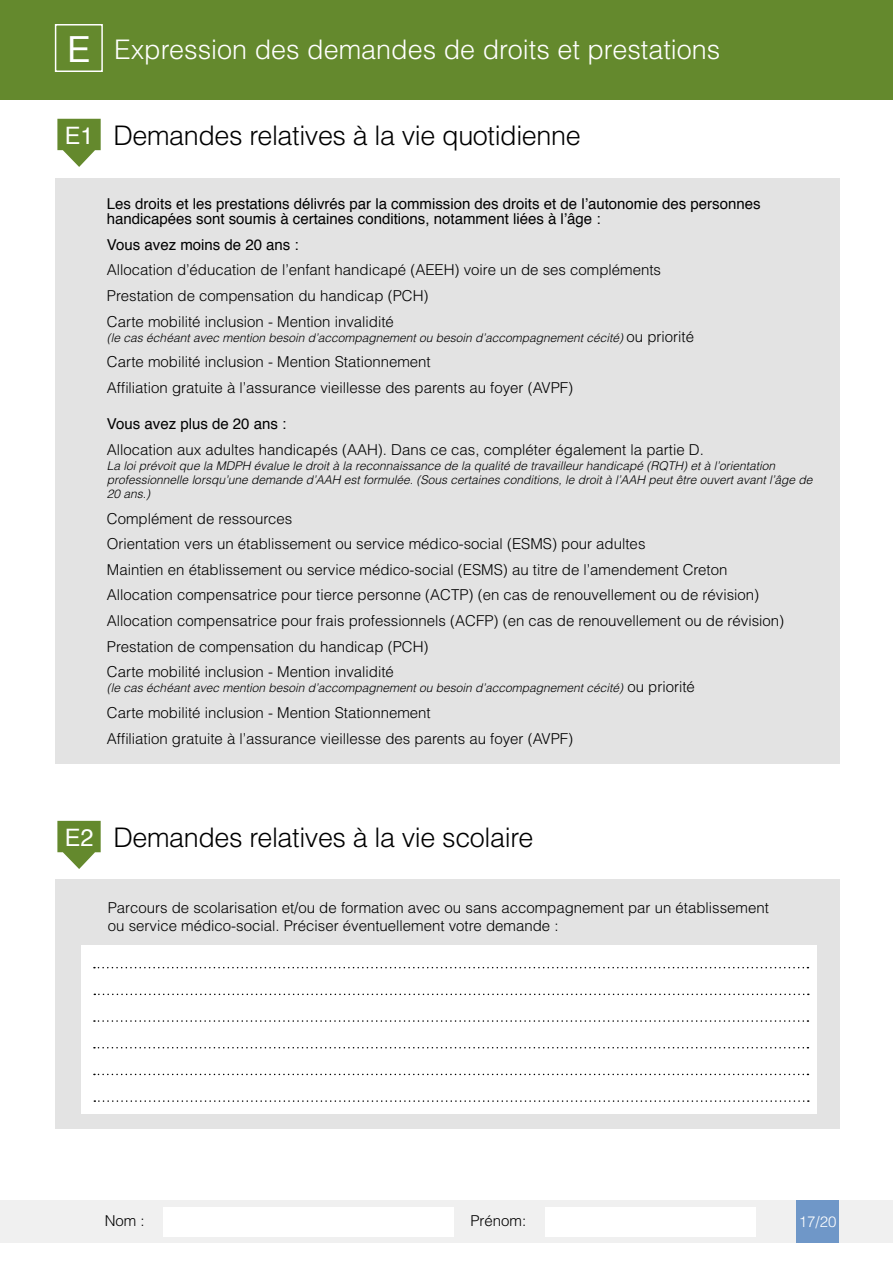
<style>
.page{position:relative;width:893px;height:1263px;background:#fff}
.page>*{position:absolute;margin:0;border:0;box-sizing:border-box;transform-origin:0 0}
.t1{font:300 27px "Helvetica";letter-spacing:-.015em;color:#000}
.t2{font:300 27px "Helvetica";color:#fff}
.t3{font:24px "Helvetica";color:#fff}
.t4{font:300 15px/25.7px "Helvetica";color:#000}
.t5{font:15px/15px "Helvetica";color:#000}
.t6{font:300 15px "Helvetica";color:#fff}
.t7{font:italic 300 12px/14px "Helvetica";color:#000}
.s1{font-weight:400;font-size:36px}
.s2{font-style:normal;font-size:15px}
.s3{font-weight:400;font-size:24px;color:#fff}
</style>
<div class="page">
<div style="left:0;top:1200px;width:893px;height:43px;background:#f0f0f0"></div>
<div style="left:163px;top:1207px;width:291px;height:29px;background:#fff"></div>
<div style="left:545px;top:1207px;width:211px;height:29px;background:#fff"></div>
<div style="left:796px;top:1200px;width:43px;height:43px;background:#6f97c8"></div>
<div style="left:0;top:0;width:893px;height:100px;background:#64892d"></div>
<div style="left:55px;top:24px;width:48px;height:48px;border:2px solid #fff"></div>
<div style="left:55px;top:178px;width:785px;height:585px;background:#e3e3e3"></div>
<svg style="left:57px;top:119px;width:44px;height:48px"></svg>
<div style="left:55px;top:879px;width:785px;height:250px;background:#e3e3e3"></div>
<svg style="left:57px;top:821px;width:44px;height:48px"></svg>
<div style="left:81px;top:945px;width:736px;height:169px;background:#fff"></div>
<svg style="left:94px;top:1020px;width:714px;height:2px"></svg>
<svg style="left:94px;top:1047px;width:714px;height:1px"></svg>
<svg style="left:94px;top:1074px;width:714px;height:1px"></svg>
<svg style="left:94px;top:967px;width:714px;height:1px"></svg>
<svg style="left:94px;top:1100px;width:715px;height:2px"></svg>
<svg style="left:94px;top:993px;width:715px;height:2px"></svg>
<h1 class="t2" style="left:67px;top:32px;width:655px"><span class="s1">E</span> Expression des demandes de droits et prestations</h1>
<h2 class="t3" style="left:65px;top:117px;width:30px">E1</h2>
<h1 class="t1" style="left:113px;top:118px;width:469px">Demandes relatives à la vie quotidienne</h1>
<p class="t5" style="left:107px;top:197px;width:655px">Les droits et les prestations délivrés par la commission des droits et de l’autonomie des personnes handicapées sont soumis à certaines conditions, notamment liées à l’âge :</p>
<p class="t5" style="left:107px;top:237px;width:193px">Vous avez moins de 20 ans :</p>
<p class="t4" style="left:107px;top:257px;width:556px">Allocation d’éducation de l’enfant handicapé (AEEH) voire un de ses compléments<br>Prestation de compensation du handicap (PCH)<br>Carte mobilité inclusion - Mention invalidité</p>
<p class="t7" style="left:107px;top:330px;width:589px">(le cas échéant avec mention besoin d’accompagnement ou besoin d’accompagnement cécité) <span class="s2">ou priorité</span></p>
<p class="t4" style="left:107px;top:349px;width:468px">Carte mobilité inclusion - Mention Stationnement<br>Affiliation gratuite à l’assurance vieillesse des parents au foyer (AVPF)</p>
<p class="t5" style="left:107px;top:417px;width:181px">Vous avez plus de 20 ans :</p>
<p class="t4" style="left:107px;top:436px;width:598px">Allocation aux adultes handicapés (AAH). Dans ce cas, compléter également la partie D.</p>
<p class="t7" style="left:107px;top:458px;width:707px">La loi prévoit que la MDPH évalue le droit à la reconnaissance de la qualité de travailleur handicapé (RQTH) et à l’orientation professionnelle lorsqu’une demande d’AAH est formulée. (Sous certaines conditions, le droit à l’AAH peut être ouvert avant l’âge de<br>20 ans.)</p>
<p class="t4" style="left:107px;top:505px;width:679px">Complément de ressources<br>Orientation vers un établissement ou service médico-social (ESMS) pour adultes<br>Maintien en établissement ou service médico-social (ESMS) au titre de l’amendement Creton Allocation compensatrice pour tierce personne (ACTP) (en cas de renouvellement ou de révision)<br>Allocation compensatrice pour frais professionnels (ACFP) (en cas de renouvellement ou de révision)<br>Prestation de compensation du handicap (PCH)<br>Carte mobilité inclusion - Mention invalidité</p>
<p class="t7" style="left:107px;top:681px;width:589px">(le cas échéant avec mention besoin d’accompagnement ou besoin d’accompagnement cécité) <span class="s2">ou priorité</span></p>
<p class="t4" style="left:107px;top:700px;width:468px">Carte mobilité inclusion - Mention Stationnement<br>Affiliation gratuite à l’assurance vieillesse des parents au foyer (AVPF)</p>
<h1 class="t1" style="left:65px;top:820px;width:470px"><span class="s3">E2</span> Demandes relatives à la vie scolaire</h1>
<p class="t4" style="left:108px;top:899px;width:663px;line-height:18px">Parcours de scolarisation et/ou de formation avec ou sans accompagnement par un établissement ou service médico-social. Préciser éventuellement votre demande :</p>
<p class="t4" style="left:105px;top:1207px;width:42px">Nom :</p>
<p class="t4" style="left:470px;top:1207px;width:57px">Prénom:</p>
<p class="t6" style="left:799px;top:1212px;width:39px">17/20</p>
</div>
